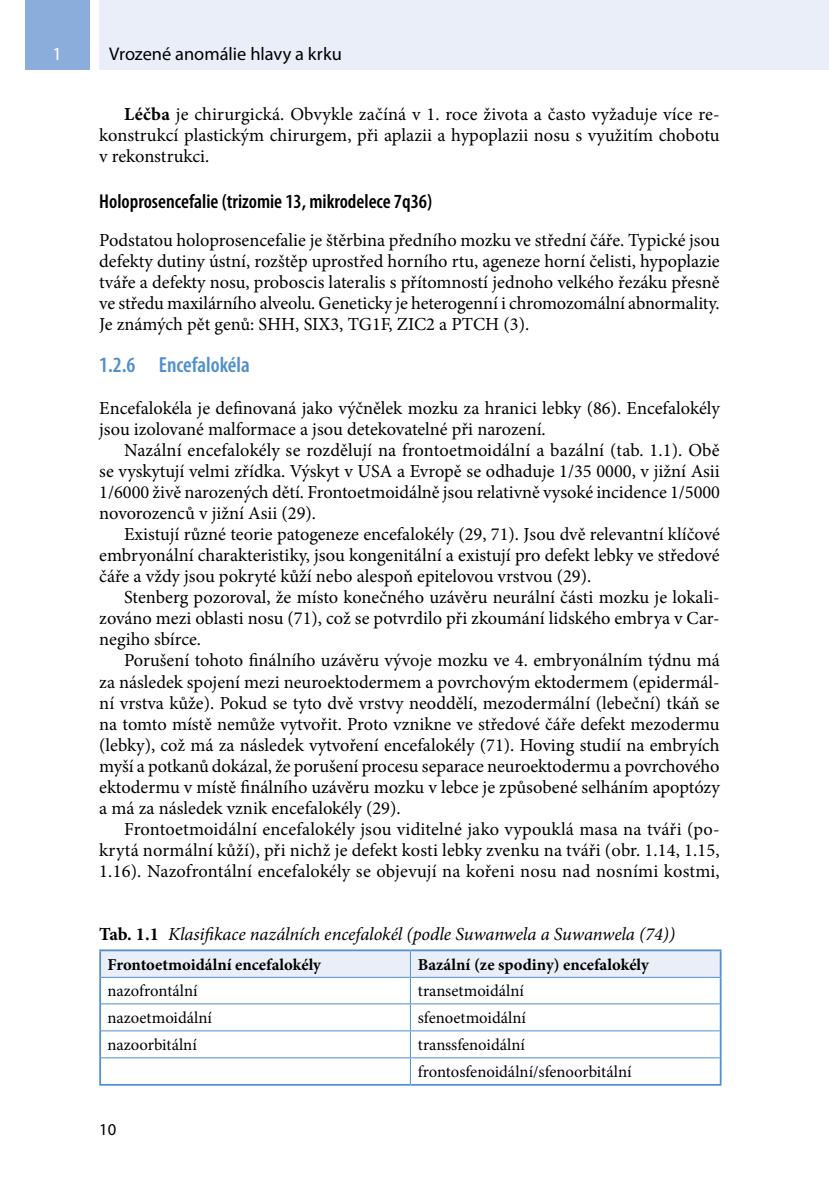
<style>
.page{position:relative;width:829px;height:1191px;background:#fff}
.page>*{position:absolute;margin:0;border:0;box-sizing:border-box;transform-origin:0 0}
.t1{font:600 condensed 21.88px "Myriad Pro";color:#4f8fcd}
.t2{font:600 condensed 20.12px "Myriad Pro";color:#000}
.t3{font:18.38px/21px "Minion Pro";color:#000;text-align:justify}
.t4{font:italic 18.38px "Minion Pro";letter-spacing:-.005em;color:#000}
.t5{font:18.38px "Myriad Pro";color:#000}
.t6{font:18.38px "Myriad Pro";color:#fff}
.t7{font:16.62px/26.9px "Minion Pro";color:#000}
.t8{font:700 16.62px "Minion Pro";color:#000}
.t9{font:16.62px "Myriad Pro";color:#000}
.s1{font-weight:700}
.s2{font-weight:700;font-style:normal}
</style>
<div class="page">
<div style="left:25px;top:0;width:64px;height:69px;background:#8baddc"></div>
<div style="left:99px;top:0;width:729px;height:69px;background:#e9eef9"></div>
<hr style="left:828px;top:0;width:1px;height:69px;background:#e9eef9">
<hr style="left:99px;top:949px;width:311px;height:2px;background:#4f8fcd">
<hr style="left:99px;top:951px;width:2px;height:26px;background:#4f8fcd">
<hr style="left:410px;top:949px;width:311px;height:2px;background:#4f8fcd">
<hr style="left:719px;top:951px;width:2px;height:26px;background:#4f8fcd">
<hr style="left:99px;top:977px;width:2px;height:27px;background:#4f8fcd">
<hr style="left:719px;top:977px;width:2px;height:27px;background:#4f8fcd">
<hr style="left:99px;top:1004px;width:2px;height:26px;background:#4f8fcd">
<hr style="left:719px;top:1004px;width:2px;height:26px;background:#4f8fcd">
<hr style="left:99px;top:1030px;width:2px;height:27px;background:#4f8fcd">
<hr style="left:719px;top:1030px;width:2px;height:27px;background:#4f8fcd">
<hr style="left:99px;top:1057px;width:2px;height:27px;background:#4f8fcd">
<hr style="left:719px;top:1057px;width:2px;height:27px;background:#4f8fcd">
<hr style="left:99px;top:1084px;width:311px;height:1px;background:#4f8fcd">
<hr style="left:410px;top:1084px;width:311px;height:1px;background:#4f8fcd">
<svg style="left:100px;top:950px;width:620px;height:134px"></svg>
<p class="t6" style="left:52px;top:42px;width:11px">1</p>
<p class="t5" style="left:109px;top:42px;width:234px">Vrozené anomálie hlavy a krku</p>
<p class="t3" style="left:99px;top:104px;width:622px;text-indent:25px"><span class="s1">Léčba</span> je chirurgická. Obvykle začíná v 1. roce života a často vyžaduje více re&shy;konstrukcí plastickým chirurgem, při aplazii a hypoplazii nosu s využitím chobotu v rekonstrukci.</p>
<p class="t2" style="left:99px;top:189px;width:334px">Holoprosencefalie (trizomie 13, mikrodelece 7q36)</p>
<p class="t3" style="left:99px;top:230px;width:622px">Podstatou holoprosencefalie je štěrbina předního mozku ve střední čáře. Typické jsou defekty dutiny ústní, rozštěp uprostřed horního rtu, ageneze horní čelisti, hypoplazie tváře a defekty nosu, proboscis lateralis s přítomností jednoho velkého řezáku přesně ve středu maxilárního alveolu. Geneticky je heterogenní i chromozomální abnormality.<br>Je známých pět genů: SHH, SIX3, TG1F, ZIC2 a PTCH (3).</p>
<p class="t1" style="left:99px;top:351px;width:152px">1.2.6 Encefalokéla</p>
<p class="t3" style="left:99px;top:398px;width:622px">Encefalokéla je definovaná jako výčnělek mozku za hranici lebky (86). Encefalokély jsou izolované malformace a jsou detekovatelné při narození.</p>
<p class="t3" style="left:99px;top:440px;width:622px;text-indent:25px">Nazální encefalokély se rozdělují na frontoetmoidální a bazální (tab. 1.1). Obě se vyskytují velmi zřídka. Výskyt v USA a Evropě se odhaduje 1/35 0000, v jižní Asii 1/6000 živě narozených dětí. Frontoetmoidálně jsou relativně vysoké incidence 1/5000 novorozenců v jižní Asii (29).</p>
<p class="t3" style="left:99px;top:524px;width:622px;text-indent:25px">Existují různé teorie patogeneze encefalokély (29, 71). Jsou dvě relevantní klíčové embryonální charakteristiky, jsou kongenitální a existují pro defekt lebky ve středové čáře a vždy jsou pokryté kůží nebo alespoň epitelovou vrstvou (29).</p>
<p class="t3" style="left:99px;top:587px;width:622px;text-indent:25px">Stenberg pozoroval, že místo konečného uzávěru neurální části mozku je lokali&shy;zováno mezi oblasti nosu (71), což se potvrdilo při zkoumání lidského embrya v Car&shy;negiho sbírce.</p>
<p class="t3" style="left:99px;top:650px;width:622px;text-indent:25px">Porušení tohoto finálního uzávěru vývoje mozku ve 4. embryonálním týdnu má za následek spojení mezi neuroektodermem a povrchovým ektodermem (epidermál&shy;ní vrstva kůže). Pokud se tyto dvě vrstvy neoddělí, mezodermální (lebeční) tkáň se na tomto místě nemůže vytvořit. Proto vznikne ve středové čáře defekt mezodermu (lebky), což má za následek vytvoření encefalokély (71). Hoving studií na embryích myší a potkanů dokázal, že porušení procesu separace neuroektodermu a povrchového ektodermu v místě finálního uzávěru mozku v lebce je způsobené selháním apoptózy a má za následek vznik encefalokély (29).</p>
<p class="t3" style="left:99px;top:818px;width:622px;text-indent:25px">Frontoetmoidální encefalokély jsou viditelné jako vypouklá masa na tváři (po&shy;krytá normální kůží), při nichž je defekt kosti lebky zvenku na tváři (obr. 1.14, 1.15, 1.16). Nazofrontální encefalokély se objevují na kořeni nosu nad nosními kostmi,</p>
<p class="t4" style="left:99px;top:921px;width:577px"><span class="s2">Tab. 1.1</span> Klasifikace nazálních encefalokél (podle Suwanwela a Suwanwela (74))</p>
<p class="t8" style="left:108px;top:953px;width:215px">Frontoetmoidální encefalokély</p>
<p class="t8" style="left:418px;top:953px;width:233px">Bazální (ze spodiny) encefalokély</p>
<p class="t7" style="left:108px;top:977px;width:92px">nazofrontální</p>
<p class="t7" style="left:418px;top:977px;width:108px">transetmoidální</p>
<p class="t7" style="left:108px;top:1004px;width:106px">nazoetmoidální</p>
<p class="t7" style="left:418px;top:1004px;width:110px">sfenoetmoidální</p>
<p class="t7" style="left:108px;top:1031px;width:91px">nazoorbitální</p>
<p class="t7" style="left:418px;top:1031px;width:215px">transsfenoidální frontosfenoidální/sfenoorbitální</p>
<p class="t9" style="left:99px;top:1119px;width:19px">10</p>
</div>
